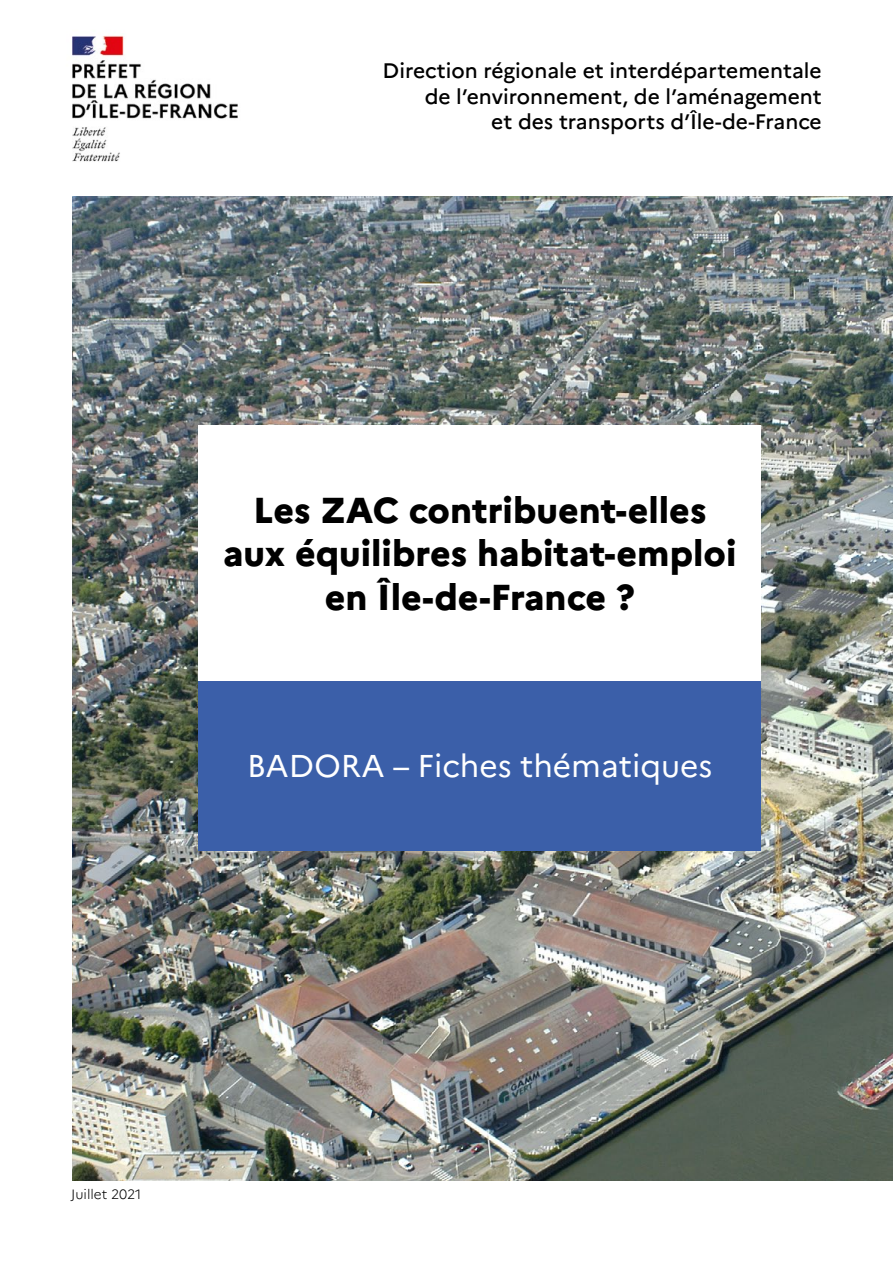
<style>
.page{position:relative;width:893px;height:1263px;background:#fff}
.page>*{position:absolute;margin:0;border:0;box-sizing:border-box;transform-origin:0 0}
.t1{font:800 36px/43.2px "Marianne";color:#000;text-align:center}
.t2{font:31.5px "Marianne";color:#fff}
.t3{font:500 21px/25.2px "Marianne";color:#000;text-align:right}
.t4{font:300 13.5px "Marianne";color:#000}
</style>
<div class="page">
<img style="left:73px;top:197px;width:820px;height:983px">
<img style="left:72px;top:35px;width:166px;height:127px">
<div style="left:198px;top:680px;width:563px;height:170px;background:#3b5fa9"></div>
<div style="left:198px;top:425px;width:563px;height:255px;background:#fff"></div>
<p class="t3" style="left:383px;top:58px;width:441px">Direction régionale et interdépartementale de l’environnement, de l’aménagement<br>et des transports d’Île-de-France</p>
<h1 class="t1" style="left:223px;top:489px;width:515px">Les ZAC contribuent-elles aux équilibres habitat-emploi en Île-de-France ?</h1>
<h2 class="t2" style="left:247px;top:747px;width:467px">BADORA – Fiches thématiques</h2>
<p class="t4" style="left:71px;top:1186px;width:72px">Juillet 2021</p>
</div>
